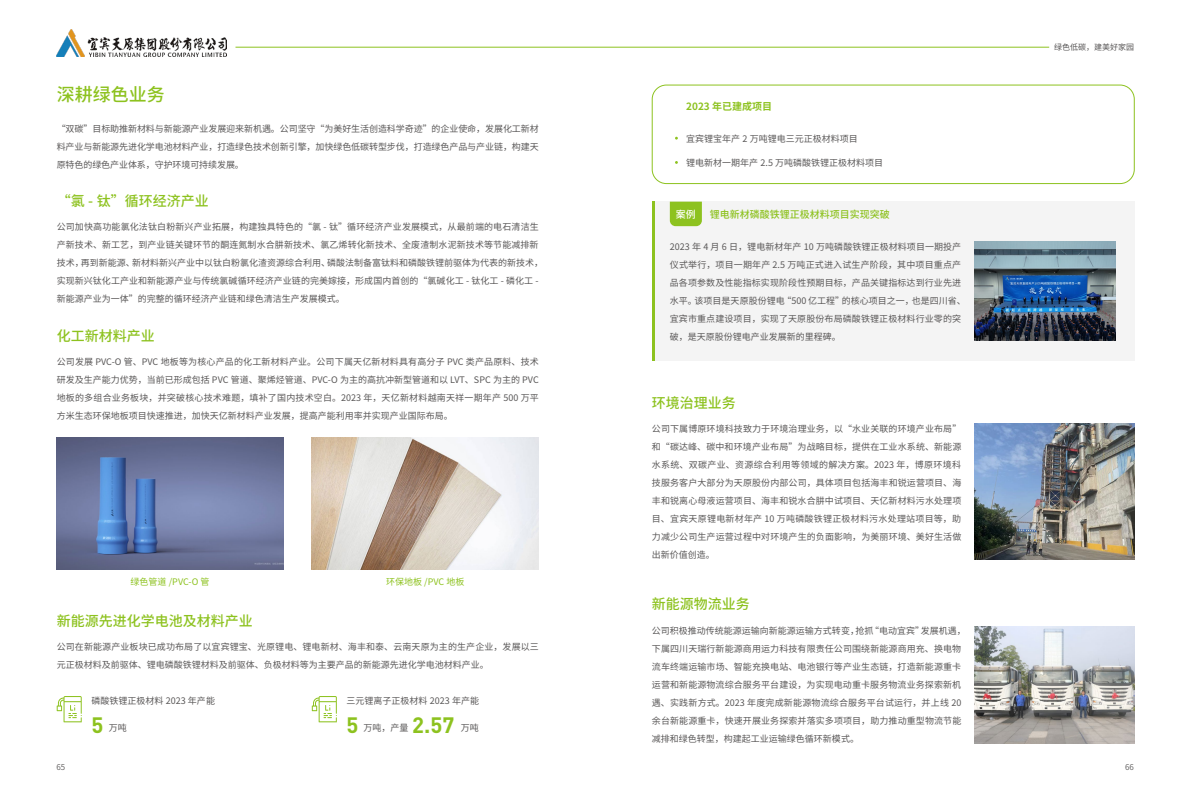
<style>
.page{position:relative;width:1191px;height:808px;background:#fff}
.page>*{position:absolute;margin:0;border:0;box-sizing:border-box;transform-origin:0 0}
.t1{font:700 22px "DIN";color:#8dc21f}
.t2{font:500 18px "Source Han Sans CN";color:#8dc21f}
.t3{font:500 14px "Source Han Sans CN";color:#8dc21f}
.t4{font:500 10px "Source Han Sans CN";color:#8dc21f}
.t5{font:700 10px "Source Han Sans CN";color:#8dc21f}
.t6{font:500 10px "Source Han Sans CN";color:#fff}
.t7{font:9px/18px "Source Han Sans CN";letter-spacing:.01em;color:#595757}
.t8{font:9px "Source Han Sans CN";color:#8dc21f}
.t9{font:8px "Source Han Sans CN";color:#595757}
.t10{font:8px "Source Han Sans CN";color:#595757}
</style>
<div class="page">
<hr style="left:235px;top:47px;width:814px;height:1px;background:#8dc21f">
<img style="left:57px;top:30px;width:170px;height:26px">
<img style="left:57px;top:437px;width:226px;height:132px">
<img style="left:312px;top:437px;width:227px;height:132px">
<div style="left:652px;top:85px;width:482px;height:99px;border:1px solid #8dc21f;border-radius:14px"></div>
<div style="left:652px;top:202px;width:482px;height:159px;background:#f4f4f4"></div>
<hr style="left:652px;top:202px;width:3px;height:159px;background:#8dc21f">
<svg style="left:670px;top:202px;width:32px;height:24px"></svg>
<img style="left:974px;top:242px;width:141px;height:99px">
<img style="left:974px;top:423px;width:160px;height:136px">
<img style="left:974px;top:626px;width:160px;height:117px">
<svg style="left:57px;top:696px;width:25px;height:26px"></svg>
<svg style="left:312px;top:696px;width:25px;height:26px"></svg>
<h2 class="t2" style="left:57px;top:84px;width:109px">深耕绿色业务</h2>
<p class="t7" style="left:57px;top:120px;width:483px;text-align:justify">“双碳”目标助推新材料与新能源产业发展迎来新机遇。公司坚守“为美好生活创造科学奇迹”的企业使命，发展化工新材料产业与新能源先进化学电池材料产业，打造绿色技术创新引擎，加快绿色低碳转型步伐，打造绿色产品与产业链，构建天原特色的绿色产业体系，守护环境可持续发展。</p>
<h3 class="t3" style="left:57px;top:193px;width:153px">“氯 - 钛”循环经济产业</h3>
<p class="t7" style="left:57px;top:218px;width:488px">公司加快高功能氯化法钛白粉新兴产业拓展，构建独具特色的“氯 - 钛”循环经济产业发展模式，从最前端的电石清洁生产新技术、新工艺，到产业链关键环节的酮连氮制水合肼新技术、氯乙烯转化新技术、全废渣制水泥新技术等节能减排新技术，再到新能源、新材料新兴产业中以钛白粉氯化渣资源综合利用、磷酸法制备富钛料和磷酸铁锂前驱体为代表的新技术，实现新兴钛化工产业和新能源产业与传统氯碱循环经济产业链的完美嫁接，形成国内首创的“氯碱化工 - 钛化工 - 磷化工 -新能源产业为一体”的完整的循环经济产业链和绿色清洁生产发展模式。</p>
<h3 class="t3" style="left:57px;top:328px;width:99px">化工新材料产业</h3>
<p class="t7" style="left:57px;top:353px;width:484px;text-align:justify">公司发展 PVC-O 管、PVC 地板等为核心产品的化工新材料产业。公司下属天亿新材料具有高分子 PVC 类产品原料、技术研发及生产能力优势，当前已形成包括 PVC 管道、聚烯烃管道、PVC-O 为主的高抗冲新型管道和以 LVT、SPC 为主的 PVC地板的多组合业务板块，并突破核心技术难题，填补了国内技术空白。2023 年，天亿新材料越南天祥一期年产 500 万平方米生态环保地板项目快速推进，加快天亿新材料产业发展，提高产能利用率并实现产业国际布局。</p>
<p class="t8" style="left:130px;top:577px;width:81px">绿色管道 /PVC-O 管</p>
<p class="t8" style="left:386px;top:577px;width:80px">环保地板 /PVC 地板</p>
<h3 class="t3" style="left:57px;top:612px;width:197px">新能源先进化学电池及材料产业</h3>
<p class="t7" style="left:57px;top:638px;width:484px">公司在新能源产业板块已成功布局了以宜宾锂宝、光原锂电、锂电新材、海丰和泰、云南天原为主的生产企业，发展以三元正极材料及前驱体、锂电磷酸铁锂材料及前驱体、负极材料等为主要产品的新能源先进化学电池材料产业。</p>
<p class="t7" style="left:91px;top:692px;width:125px">磷酸铁锂正极材料 2023 年产能</p>
<p class="t7" style="left:346px;top:692px;width:134px">三元锂离子正极材料 2023 年产能</p>
<h1 class="t1" style="left:91px;top:710px;width:13px">5</h1>
<p class="t7" style="left:109px;top:719px;width:19px">万吨</p>
<h1 class="t1" style="left:346px;top:710px;width:13px">5</h1>
<p class="t7" style="left:363px;top:719px;width:46px">万吨，产量</p>
<h1 class="t1" style="left:412px;top:710px;width:44px">2.57</h1>
<p class="t7" style="left:461px;top:719px;width:19px">万吨</p>
<p class="t5" style="left:686px;top:102px;width:88px">2023 年已建成项目</p>
<p class="t7" style="left:686px;top:130px;width:173px">宜宾锂宝年产 2 万吨锂电三元正极材料项目</p>
<p class="t7" style="left:686px;top:154px;width:198px">锂电新材一期年产 2.5 万吨磷酸铁锂正极材料项目</p>
<p class="t6" style="left:676px;top:208px;width:21px">案例</p>
<p class="t4" style="left:710px;top:208px;width:181px">锂电新材磷酸铁锂正极材料项目实现突破</p>
<p class="t7" style="left:670px;top:238px;width:297px">2023 年 4 月 6 日，锂电新材年产 10 万吨磷酸铁锂正极材料项目一期投产仪式举行，项目一期年产 2.5 万吨正式进入试生产阶段，其中项目重点产品各项参数及性能指标实现阶段性预期目标，产品关键指标达到行业先进水平。该项目是天原股份锂电“500 亿工程”的核心项目之一，也是四川省、宜宾市重点建设项目，实现了天原股份布局磷酸铁锂正极材料行业零的突破，是天原股份锂电产业发展新的里程碑。</p>
<h3 class="t3" style="left:652px;top:395px;width:85px">环境治理业务</h3>
<p class="t7" style="left:652px;top:420px;width:311px;text-align:justify">公司下属博原环境科技致力于环境治理业务，以“水业关联的环境产业布局”和“碳达峰、碳中和环境产业布局”为战略目标，提供在工业水系统、新能源水系统、双碳产业、资源综合利用等领域的解决方案。2023 年，博原环境科技服务客户大部分为天原股份内部公司，具体项目包括海丰和锐运营项目、海丰和锐离心母液运营项目、海丰和锐水合肼中试项目、天亿新材料污水处理项目、宜宾天原锂电新材年产 10 万吨磷酸铁锂正极材料污水处理站项目等，助力减少公司生产运营过程中对环境产生的负面影响，为美丽环境、美好生活做出新价值创造。</p>
<h3 class="t3" style="left:652px;top:596px;width:99px">新能源物流业务</h3>
<p class="t7" style="left:652px;top:622px;width:315px">公司积极推动传统能源运输向新能源运输方式转变，抢抓“电动宜宾”发展机遇，下属四川天瑞行新能源商用运力科技有限责任公司围绕新能源商用充、换电物流车终端运输市场、智能充换电站、电池银行等产业生态链，打造新能源重卡运营和新能源物流综合服务平台建设，为实现电动重卡服务物流业务探索新机遇、实践新方式。2023 年度完成新能源物流综合服务平台试运行，并上线 20余台新能源重卡，快速开展业务探索并落实多项项目，助力推动重型物流节能减排和绿色转型，构建起工业运输绿色循环新模式。</p>
<p class="t9" style="left:1054px;top:43px;width:81px">绿色低碳，建美好家园</p>
<p class="t10" style="left:57px;top:762px;width:10px">65</p>
<p class="t10" style="left:1125px;top:762px;width:10px">66</p>
</div>
